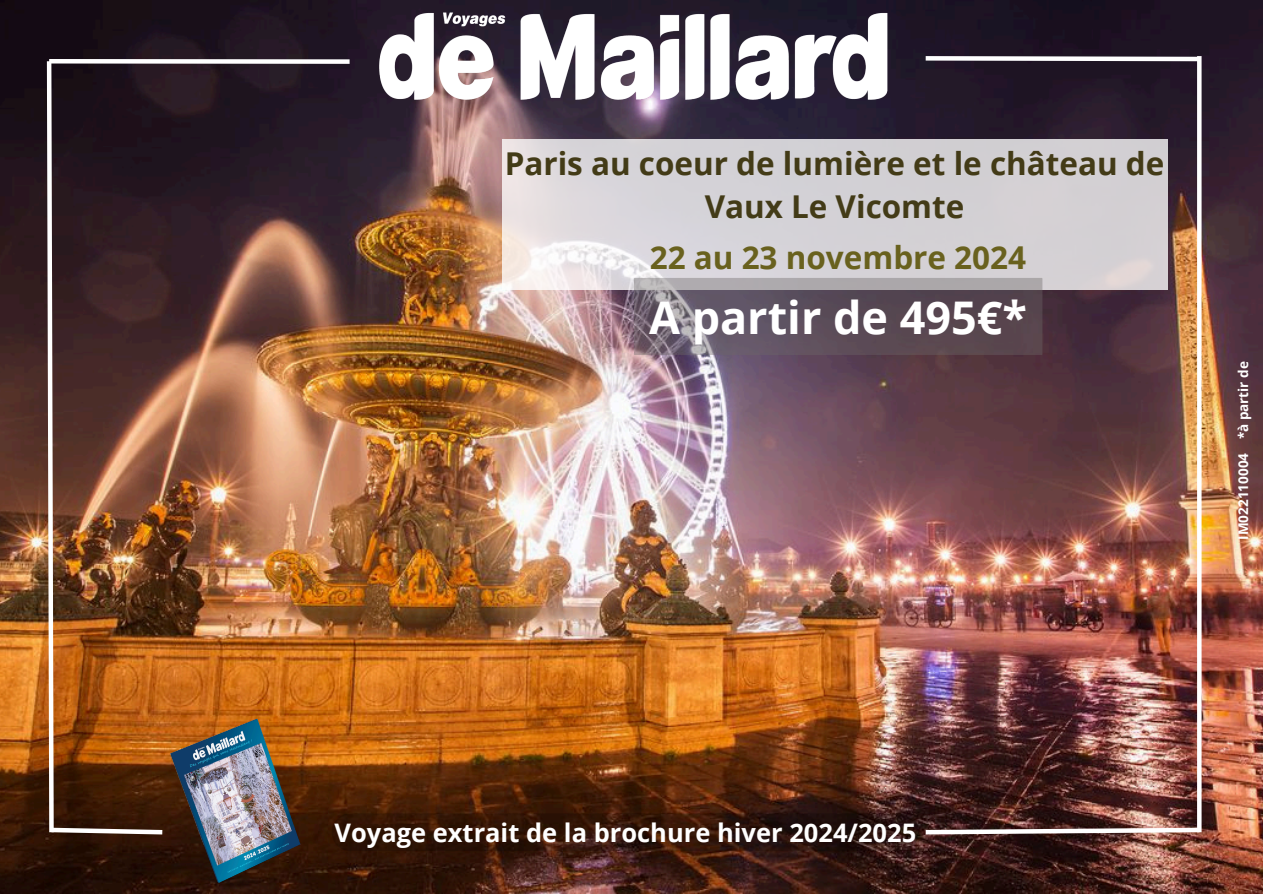
<style>
.page{position:relative;width:1263px;height:894px;background:#fff}
.page>*{position:absolute;margin:0;border:0;box-sizing:border-box;transform-origin:0 0}
.t1{font:700 45px "Open Sans";color:#fff}
.t2{font:700 31.5px/43.8px "Open Sans";color:#433b17;text-align:center}
.t3{font:700 31.5px "Open Sans";color:#69611e}
.t4{font:700 25.5px "Open Sans";color:#fff}
.t5{font:700 13.5px "Open Sans";letter-spacing:.005em;color:#fff}
</style>
<div class="page">
<img style="left:0;top:0;width:1263px;height:893px">
<div style="left:49px;top:59px;width:301px;height:5px;background:#fff"></div>
<svg style="left:1197px;top:63px;width:4px;height:750px"></svg>
<svg style="left:921px;top:54px;width:283px;height:9px"></svg>
<img style="left:45px;top:57px;width:122px;height:779px">
<svg style="left:502px;top:139px;width:665px;height:151px;background:#d7d4d8"></svg>
<img style="left:380px;top:13px;width:507px;height:86px">
<img style="left:114px;top:709px;width:211px;height:184px">
<div style="left:634px;top:278px;width:408px;height:77px;background:#6d6868;opacity:.4"></div>
<svg style="left:332px;top:813px;width:872px;height:37px;background:#42251c"></svg>
<h1 class="t2" style="left:505px;top:140px;width:661px">Paris au coeur de lumière et le château de<br>Vaux Le Vicomte</h1>
<p class="t3" style="left:650px;top:235px;width:378px">22 au 23 novembre 2024</p>
<h2 class="t1" style="left:649px;top:286px;width:379px">A partir de 495€*</h2>
<p class="t5" style="left:1234px;top:439px;width:79px;rotate:-90deg">*à partir de</p>
<h3 class="t5" style="left:1234px;top:540px;width:88px;rotate:-90deg">IM022110004</h3>
<h4 class="t4" style="left:334px;top:814px;width:583px">Voyage extrait de la brochure hiver 2024/2025</h4>
</div>
